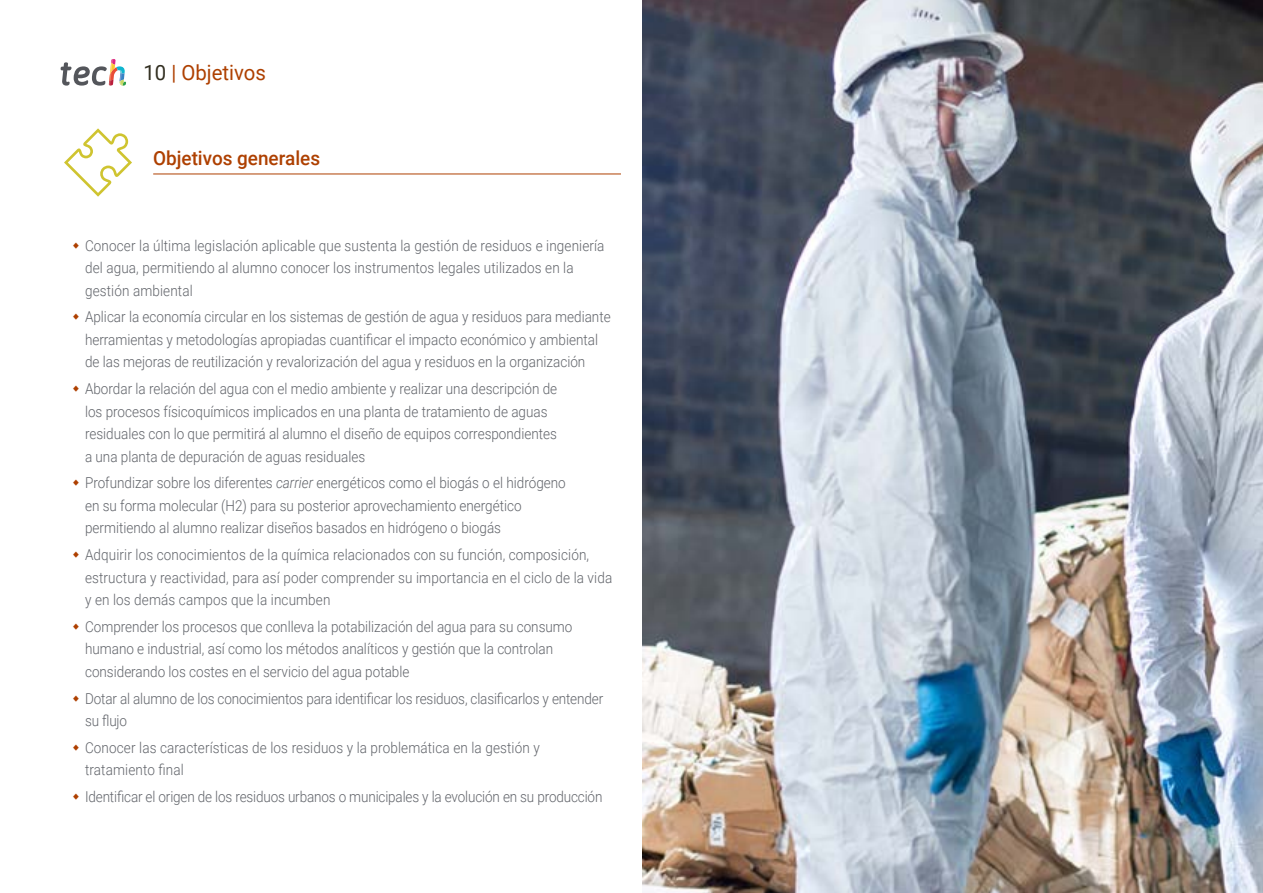
<style>
.page{position:relative;width:1263px;height:893px;background:#fff}
.page>*{position:absolute;margin:0;border:0;box-sizing:border-box;transform-origin:0 0}
.t1{font:21px "Roboto";color:#ae4000}
.t2{font:500 19.5px "Roboto";color:#ae4000}
.t3{font:300 15px/22.5px "Roboto";color:#61646a;scale:.9 1}
.s1{color:#312e20}
.s2{font-style:italic}
</style>
<div class="page">
<hr style="left:153px;top:174px;width:468px;height:1px;background:#ae4000">
<svg style="left:64px;top:128px;width:68px;height:69px"></svg>
<svg style="left:61px;top:59px;width:65px;height:27px"></svg>
<img style="left:642px;top:0;width:621px;height:893px">
<h1 class="t1" style="left:144px;top:57px;width:124px"><span class="s1">10</span> | Objetivos</h1>
<h2 class="t2" style="left:153px;top:144px;width:169px">Objetivos generales</h2>
<p class="t3" style="left:85px;top:234px;width:579px">Conocer la última legislación aplicable que sustenta la gestión de residuos e ingeniería del agua, permitiendo al alumno conocer los instrumentos legales utilizados en la gestión ambiental</p>
<p class="t3" style="left:85px;top:305px;width:585px">Aplicar la economía circular en los sistemas de gestión de agua y residuos para mediante herramientas y metodologías apropiadas cuantificar el impacto económico y ambiental de las mejoras de reutilización y revalorización del agua y residuos en la organización</p>
<p class="t3" style="left:85px;top:377px;width:526px">Abordar la relación del agua con el medio ambiente y realizar una descripción de los procesos físicoquímicos implicados en una planta de tratamiento de aguas residuales con lo que permitirá al alumno el diseño de equipos correspondientes a una planta de depuración de aguas residuales</p>
<p class="t3" style="left:85px;top:471px;width:536px">Profundizar sobre los diferentes <span class="s2">carrier</span> energéticos como el biogás o el hidrógeno en su forma molecular (H2) para su posterior aprovechamiento energético permitiendo al alumno realizar diseños basados en hidrógeno o biogás</p>
<p class="t3" style="left:85px;top:543px;width:587px">Adquirir los conocimientos de la química relacionados con su función, composición, estructura y reactividad, para así poder comprender su importancia en el ciclo de la vida y en los demás campos que la incumben</p>
<p class="t3" style="left:85px;top:615px;width:543px">Comprender los procesos que conlleva la potabilización del agua para su consumo humano e industrial, así como los métodos analíticos y gestión que la controlan considerando los costes en el servicio del agua potable</p>
<p class="t3" style="left:85px;top:687px;width:577px">Dotar al alumno de los conocimientos para identificar los residuos, clasificarlos y entender su flujo</p>
<p class="t3" style="left:85px;top:736px;width:507px">Conocer las características de los residuos y la problemática en la gestión y tratamiento final</p>
<p class="t3" style="left:85px;top:785px;width:576px">Identificar el origen de los residuos urbanos o municipales y la evolución en su producción</p>
</div>
